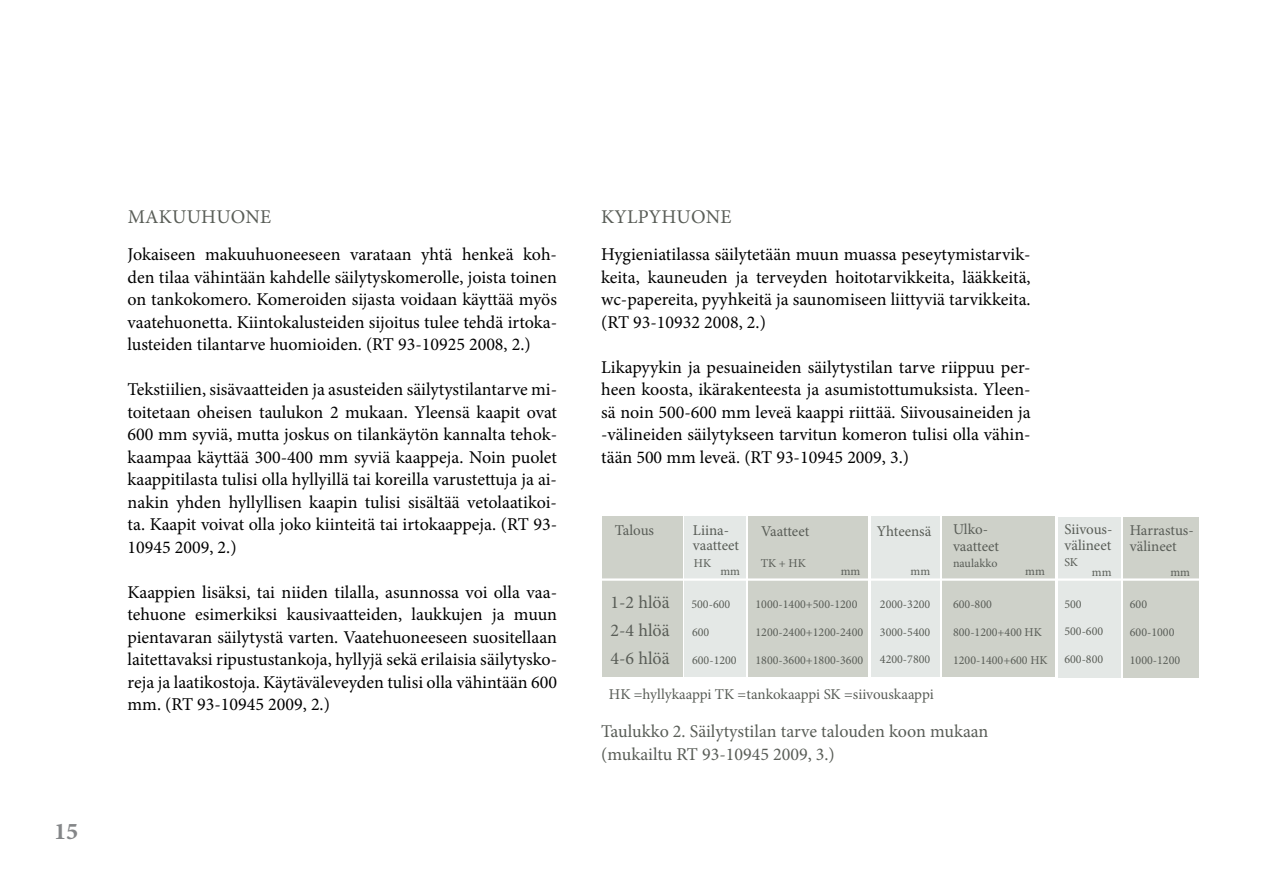
<style>
.page{position:relative;width:1263px;height:893px;background:#fff}
.page>*{position:absolute;margin:0;border:0;box-sizing:border-box;transform-origin:0 0}
.t1{font:24px "Minion Variable Concept";color:#848688}
.t2{font:19.5px "Minion Pro";letter-spacing:.01em;color:#595d57}
.t3{font:18px/22.5px "Minion Pro";color:#000;text-align:justify}
.t4{font:18px/27.9px "Minion Pro";color:#595d57}
.t5{font:15px/16.5px "Minion Pro";letter-spacing:-.005em;color:#595d57}
.t6{font:12px "Minion Pro";color:#595d57}
</style>
<div class="page">
<div style="left:1123px;top:517px;width:75px;height:161px;background:#ced1c9"></div>
<div style="left:602px;top:517px;width:81px;height:160px;background:#ced1c9"></div>
<div style="left:685px;top:517px;width:61px;height:160px;background:#e4e8e6"></div>
<div style="left:748px;top:517px;width:120px;height:160px;background:#ced1c9"></div>
<div style="left:871px;top:517px;width:68px;height:160px;background:#e4e8e6"></div>
<div style="left:942px;top:517px;width:113px;height:160px;background:#ced1c9"></div>
<div style="left:1058px;top:517px;width:62px;height:161px;background:#e4e8e6"></div>
<hr style="left:519px;top:578px;width:704px;height:3px;background:#fff">
<h1 class="t1" style="left:54px;top:814px;width:26px">15</h1>
<p class="t2" style="left:128px;top:203px;width:145px">MAKUUHUONE</p>
<p class="t3" style="left:128px;top:243px;width:431px">Jokaiseen makuuhuoneeseen varataan yhtä henkeä koh&shy;den tilaa vähintään kahdelle säilytyskomerolle, joista toinen on tankokomero. Komeroiden sijasta voidaan käyttää myös vaatehuonetta. Kiintokalusteiden sijoitus tulee tehdä irtoka&shy;lusteiden tilantarve huomioiden. (RT 93-10925 2008, 2.)</p>
<p class="t3" style="left:128px;top:378px;width:431px">Tekstiilien, sisävaatteiden ja asusteiden säilytystilantarve mi&shy;toitetaan oheisen taulukon 2 mukaan. Yleensä kaapit ovat 600 mm syviä, mutta joskus on tilankäytön kannalta tehok&shy;kaampaa käyttää 300-400 mm syviä kaappeja. Noin puolet kaappitilasta tulisi olla hyllyillä tai koreilla varustettuja ja ai&shy;nakin yhden hyllyllisen kaapin tulisi sisältää vetolaatikoi&shy;ta. Kaapit voivat olla joko kiinteitä tai irtokaappeja. (RT 93- 10945 2009, 2.)</p>
<p class="t3" style="left:128px;top:581px;width:431px">Kaappien lisäksi, tai niiden tilalla, asunnossa voi olla vaa&shy;tehuone esimerkiksi kausivaatteiden, laukkujen ja muun pientavaran säilytystä varten. Vaatehuoneeseen suositellaan laitettavaksi ripustustankoja, hyllyjä sekä erilaisia säilytysko&shy;reja ja laatikostoja. Käytäväleveyden tulisi olla vähintään 600 mm. (RT 93-10945 2009, 2.)</p>
<p class="t2" style="left:601px;top:203px;width:132px">KYLPYHUONE</p>
<p class="t3" style="left:601px;top:243px;width:431px">Hygieniatilassa säilytetään muun muassa peseytymistarvik&shy;keita, kauneuden ja terveyden hoitotarvikkeita, lääkkeitä, wc-papereita, pyyhkeitä ja saunomiseen liittyviä tarvikkeita. (RT 93-10932 2008, 2.)</p>
<p class="t3" style="left:601px;top:356px;width:431px">Likapyykin ja pesuaineiden säilytystilan tarve riippuu per&shy;heen koosta, ikärakenteesta ja asumistottumuksista. Yleen&shy;sä noin 500-600 mm leveä kaappi riittää. Siivousaineiden ja -välineiden säilytykseen tarvitun komeron tulisi olla vähin&shy;tään 500 mm leveä. (RT 93-10945 2009, 3.)</p>
<p class="t5" style="left:615px;top:522px;width:41px">Talous</p>
<p class="t5" style="left:693px;top:522px;width:48px;line-height:15px">Liina&shy;vaatteet</p>
<p class="t5" style="left:761px;top:523px;width:50px">Vaatteet</p>
<p class="t5" style="left:953px;top:521px;width:48px">Ulko&shy;vaatteet</p>
<p class="t5" style="left:877px;top:523px;width:56px">Yhteensä</p>
<p class="t5" style="left:1064px;top:521px;width:50px">Siivous&shy;välineet</p>
<p class="t5" style="left:1130px;top:522px;width:65px">Harrastus&shy;välineet</p>
<p class="t6" style="left:694px;top:555px;width:19px">HK</p>
<p class="t6" style="left:761px;top:555px;width:47px">TK + HK</p>
<p class="t6" style="left:953px;top:555px;width:46px">naulakko</p>
<p class="t6" style="left:1064px;top:554px;width:15px">SK</p>
<p class="t6" style="left:720px;top:563px;width:21px">mm</p>
<p class="t6" style="left:841px;top:563px;width:21px">mm</p>
<p class="t6" style="left:911px;top:563px;width:21px">mm</p>
<p class="t6" style="left:1025px;top:563px;width:21px">mm</p>
<p class="t6" style="left:1092px;top:564px;width:21px">mm</p>
<p class="t6" style="left:1170px;top:564px;width:21px">mm</p>
<p class="t4" style="left:610px;top:588px;width:61px">1-2 hlöä</p>
<p class="t4" style="left:610px;top:616px;width:61px">2-4 hlöä<br>4-6 hlöä</p>
<p class="t6" style="left:691px;top:596px;width:40px">500-600</p>
<p class="t6" style="left:692px;top:624px;width:19px">600</p>
<p class="t6" style="left:692px;top:652px;width:46px">600-1200</p>
<p class="t6" style="left:755px;top:597px;width:103px">1000-1400+500-1200</p>
<p class="t6" style="left:755px;top:624px;width:109px">1200-2400+1200-2400</p>
<p class="t6" style="left:755px;top:652px;width:109px">1800-3600+1800-3600</p>
<p class="t6" style="left:880px;top:596px;width:52px">2000-3200</p>
<p class="t6" style="left:880px;top:624px;width:52px">3000-5400</p>
<p class="t6" style="left:880px;top:652px;width:52px">4200-7800</p>
<p class="t6" style="left:953px;top:596px;width:40px">600-800</p>
<p class="t6" style="left:1064px;top:596px;width:19px">500</p>
<p class="t6" style="left:953px;top:624px;width:90px">800-1200+400 HK</p>
<p class="t6" style="left:1064px;top:623px;width:40px">500-600</p>
<p class="t6" style="left:953px;top:652px;width:96px">1200-1400+600 HK</p>
<p class="t6" style="left:1064px;top:651px;width:40px">600-800</p>
<p class="t6" style="left:1130px;top:596px;width:19px">600</p>
<p class="t6" style="left:1130px;top:624px;width:46px">600-1000</p>
<p class="t6" style="left:1130px;top:652px;width:52px">1000-1200</p>
<p class="t5" style="left:609px;top:686px;width:326px">HK =hyllykaappi TK =tankokaappi SK =siivouskaappi</p>
<p class="t4" style="left:601px;top:720px;width:389px;line-height:22.5px">Taulukko 2. Säilytystilan tarve talouden koon mukaan (mukailtu RT 93-10945 2009, 3.)</p>
</div>
